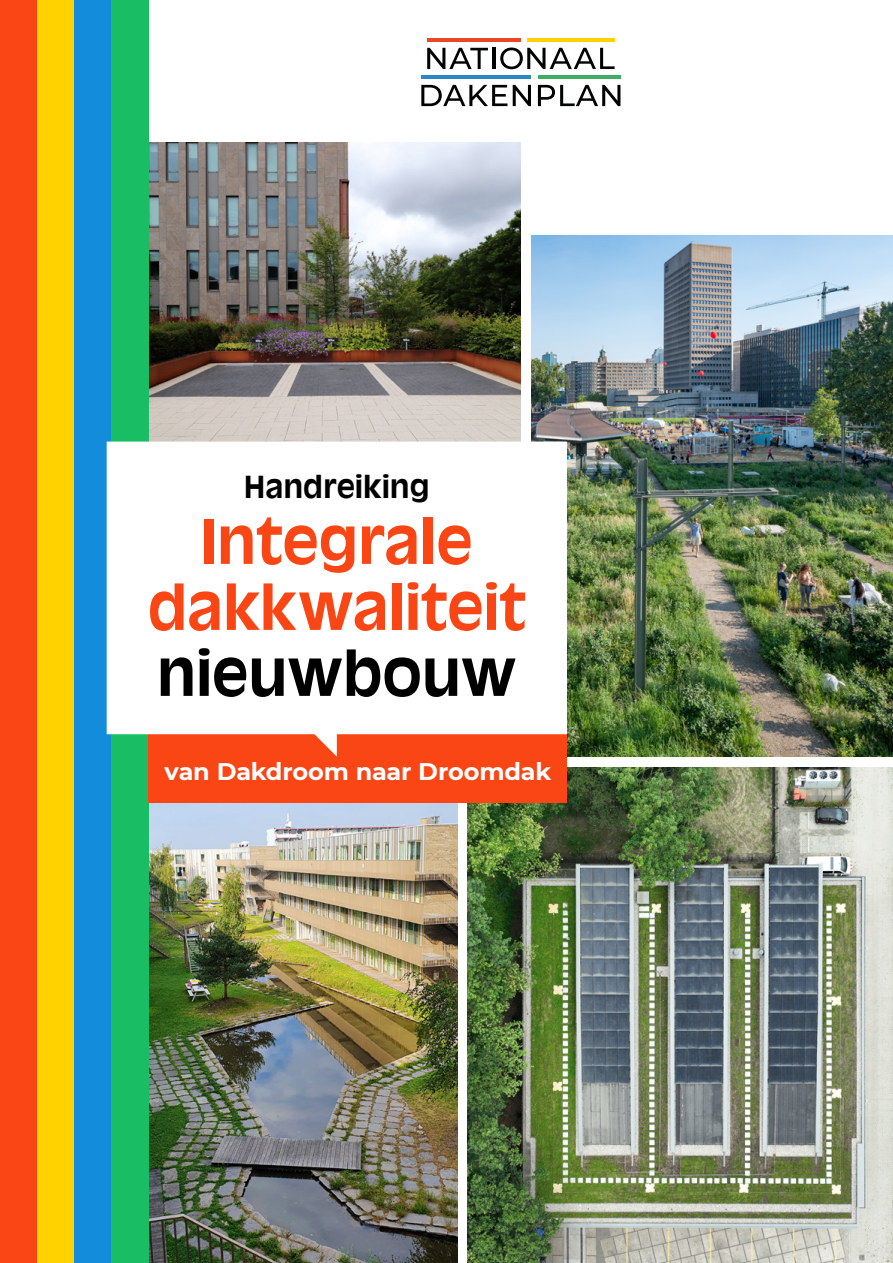
<style>
.page{position:relative;width:893px;height:1263px;background:#fff}
.page>*{position:absolute;margin:0;border:0;box-sizing:border-box;transform-origin:0 0}
.t1{font:700 60px/66px "Antique Olive Std";letter-spacing:-.01em;color:#fa4614;text-align:center}
.t2{font:700 60px "Antique Olive Std";letter-spacing:-.015em;color:#000}
.t3{font:700 30px "Antique Olive Std";letter-spacing:-.005em;color:#000}
.t4{font:700 24px "Montserrat";letter-spacing:-.01em;color:#fff}
</style>
<div class="page">
<img style="left:149px;top:142px;width:372px;height:299px">
<img style="left:531px;top:235px;width:362px;height:522px">
<img style="left:149px;top:802px;width:308px;height:461px">
<img style="left:468px;top:767px;width:425px;height:496px">
<svg style="left:427px;top:48px;width:61px;height:21px"></svg>
<hr style="left:492px;top:48px;width:3px;height:21px;background:#010202">
<svg style="left:500px;top:48px;width:115px;height:21px"></svg>
<hr style="left:421px;top:75px;width:110px;height:4px;background:#2a88c9">
<hr style="left:427px;top:38px;width:93px;height:4px;background:#e84922">
<hr style="left:527px;top:38px;width:88px;height:4px;background:#ffd203">
<hr style="left:538px;top:75px;width:82px;height:4px;background:#3eae64">
<svg style="left:421px;top:85px;width:86px;height:21px"></svg>
<svg style="left:513px;top:85px;width:18px;height:21px"></svg>
<svg style="left:538px;top:85px;width:82px;height:21px"></svg>
<div style="left:0;top:0;width:37px;height:1263px;background:#fa4614"></div>
<div style="left:37px;top:0;width:37px;height:1263px;background:#ffd200"></div>
<div style="left:74px;top:0;width:38px;height:1263px;background:#148cdc"></div>
<div style="left:112px;top:0;width:37px;height:1263px;background:#19be64"></div>
<div style="left:149px;top:734px;width:418px;height:68px;background:#fa4614"></div>
<svg style="left:107px;top:442px;width:460px;height:315px"></svg>
<p class="t3" style="left:244px;top:468px;width:187px">Handreiking</p>
<h1 class="t1" style="left:148px;top:509px;width:380px">Integrale dakkwaliteit</h1>
<h1 class="t2" style="left:157px;top:637px;width:362px">nieuwbouw</h1>
<p class="t4" style="left:164px;top:754px;width:388px">van Dakdroom naar Droomdak</p>
</div>
